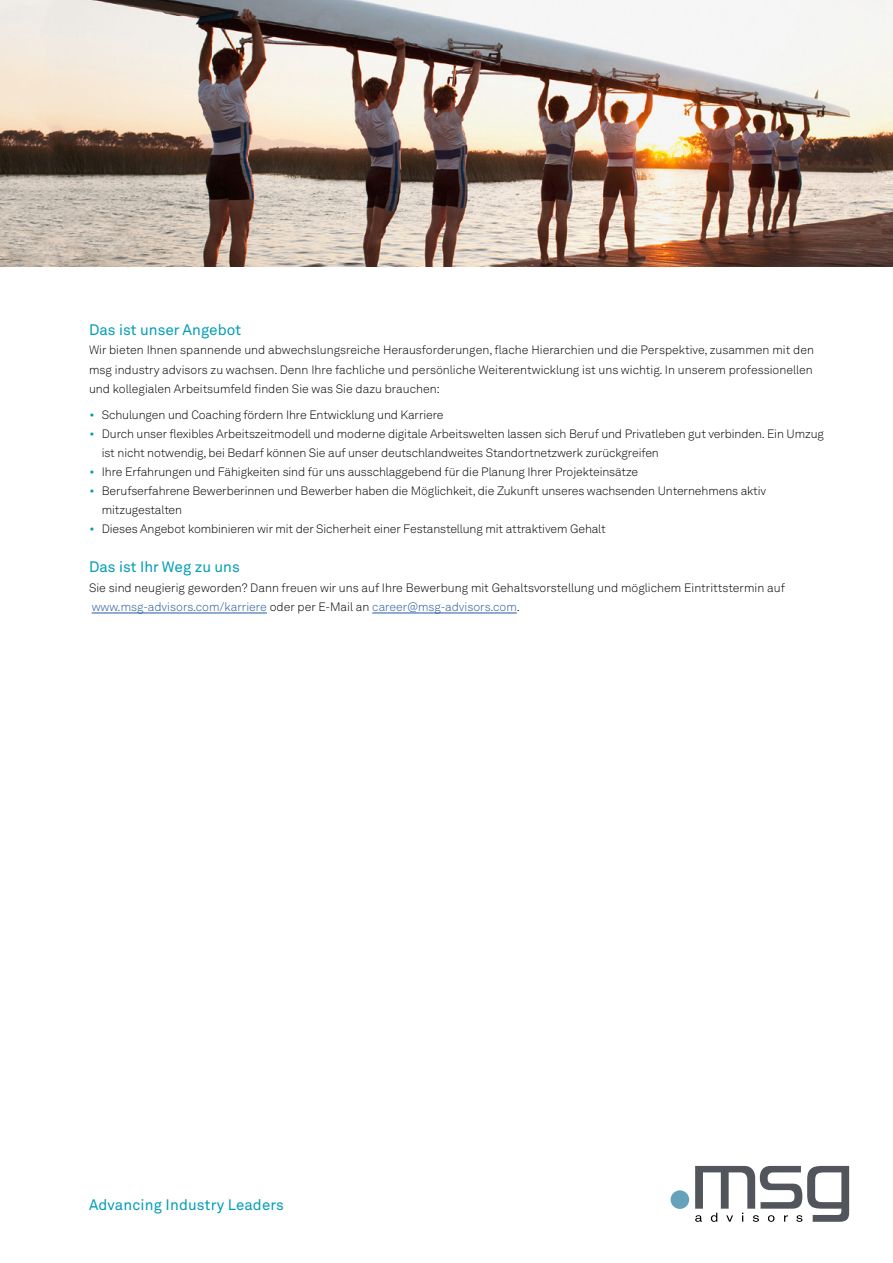
<style>
.page{position:relative;width:893px;height:1263px;background:#fff}
.page>*{position:absolute;margin:0;border:0;box-sizing:border-box;transform-origin:0 0}
.t1{font:15px "Akkurat LL";color:#039db5}
.t2{font:15px "Akkurat Std";letter-spacing:.01em;color:#039db5}
.t3{font:300 12px/19.5px "Akkurat LL";letter-spacing:-.01em;color:#000}
.s1{font-family:"Akkurat Std";font-size:13.5px;color:#039db5}
.s2{color:#245a9c}
</style>
<div class="page">
<div style="left:671px;top:1190px;width:18px;height:19px;background:#66a2b9;border-radius:50%"></div>
<svg style="left:695px;top:1166px;width:154px;height:56px"></svg>
<hr style="left:92px;top:613px;width:175px;height:1px;background:#245a9c">
<hr style="left:372px;top:613px;width:145px;height:1px;background:#245a9c">
<img style="left:0;top:0;width:893px;height:267px">
<p class="t1" style="left:89px;top:318px;width:154px">Das ist unser Angebot</p>
<p class="t3" style="left:89px;top:340px;width:726px;text-align:justify">Wir bieten Ihnen spannende und abwechslungsreiche Herausforderungen, flache Hierarchien und die Perspektive, zusammen mit den msg industry advisors zu wachsen. Denn Ihre fachliche und persönliche Weiterentwicklung ist uns wichtig. In unserem professionellen und kollegialen Arbeitsumfeld finden Sie was Sie dazu brauchen:</p>
<p class="t3" style="left:89px;top:405px;width:356px"><span class="s1">•</span> Schulungen und Coaching fördern Ihre Entwicklung und Karriere</p>
<p class="t3" style="left:102px;top:424px;width:724px;line-height:19px;text-indent:-13px"><span class="s1">•</span> Durch unser flexibles Arbeitszeitmodell und moderne digitale Arbeitswelten lassen sich Beruf und Privatleben gut verbinden. Ein Umzug ist nicht notwendig, bei Bedarf können Sie auf unser deutschlandweites Standortnetzwerk zurückgreifen</p>
<p class="t3" style="left:89px;top:462px;width:551px"><span class="s1">•</span> Ihre Erfahrungen und Fähigkeiten sind für uns ausschlaggebend für die Planung Ihrer Projekteinsätze</p>
<p class="t3" style="left:102px;top:481px;width:666px;line-height:19px;text-indent:-13px"><span class="s1">•</span> Berufserfahrene Bewerberinnen und Bewerber haben die Möglichkeit, die Zukunft unseres wachsenden Unternehmens aktiv mitzugestalten</p>
<p class="t3" style="left:89px;top:519px;width:518px"><span class="s1">•</span> Dieses Angebot kombinieren wir mit der Sicherheit einer Festanstellung mit attraktivem Gehalt</p>
<p class="t1" style="left:89px;top:556px;width:152px">Das ist Ihr Weg zu uns</p>
<p class="t3" style="left:89px;top:578px;width:697px">Sie sind neugierig geworden? Dann freuen wir uns auf Ihre Bewerbung mit Gehaltsvorstellung und möglichem Eintrittstermin auf <span class="s2">www.msg-advisors.com/karriere</span> oder per E-Mail an <span class="s2">career@msg-advisors.com</span>.</p>
<p class="t2" style="left:89px;top:1196px;width:196px">Advancing Industry Leaders</p>
</div>
